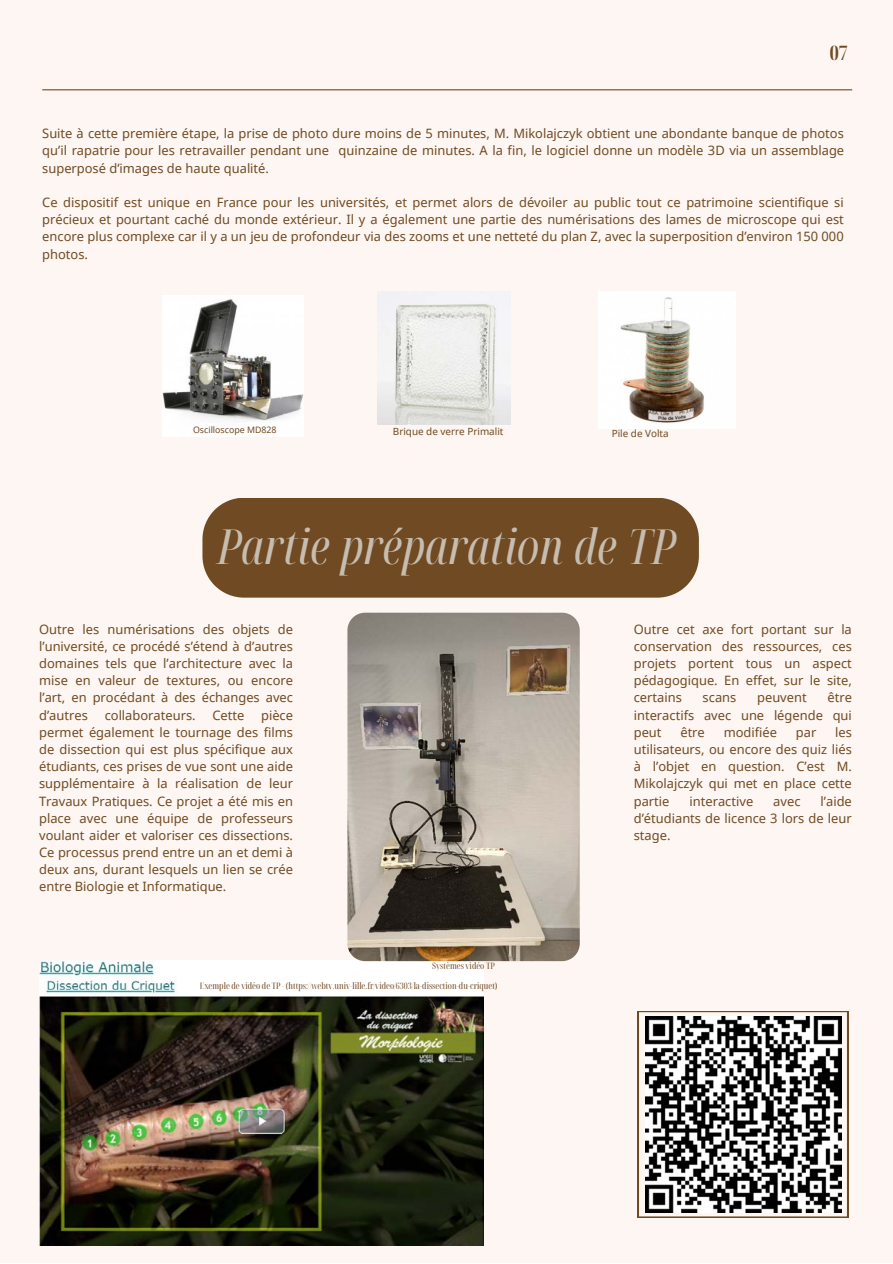
<style>
.page{position:relative;width:893px;height:1264px;background:#fff}
.page>*{position:absolute;margin:0;border:0;box-sizing:border-box;transform-origin:0 0}
.t1{font:italic extra-condensed 48.3px "Noto Serif Display";color:#c6bdb1}
.t2{font:700 extra-condensed 19.95px "Noto Serif Display";color:#704a22}
.t3{font:12.9px/17.2px "Noto Sans";color:#704a22;text-align:justify}
.t4{font:9.9px "Noto Sans";color:#704a22}
.t5{font:extra-condensed 9px "Noto Serif Display";color:#704a22}
.t6{font:8.85px "Noto Sans";color:#704a22}
</style>
<div class="page">
<div style="left:0;top:0;width:892px;height:1262px;background:#fdf6f2"></div>
<hr style="left:42px;top:89px;width:810px;height:1px;background:#704a22">
<div style="left:202px;top:498px;width:496px;height:99px;background:#704a22"></div>
<img style="left:163px;top:295px;width:140px;height:141px">
<img style="left:377px;top:291px;width:133px;height:133px">
<img style="left:39px;top:960px;width:444px;height:285px">
<svg style="left:638px;top:1011px;width:210px;height:206px"></svg>
<img style="left:645px;top:1016px;width:196px;height:196px">
<img style="left:347px;top:612px;width:232px;height:349px;border-radius:18px">
<img style="left:598px;top:291px;width:137px;height:137px">
<p class="t2" style="left:829px;top:38px;width:20px">07</p>
<p class="t3" style="left:42px;top:125px;width:803px">Suite à cette première étape, la prise de photo dure moins de 5 minutes, M. Mikolajczyk obtient une abondante banque de photos qu’il rapatrie pour les retravailler pendant une quinzaine de minutes. A la fin, le logiciel donne un modèle 3D via un assemblage superposé d’images de haute qualité.</p>
<p class="t3" style="left:42px;top:193px;width:803px">Ce dispositif est unique en France pour les universités, et permet alors de dévoiler au public tout ce patrimoine scientifique si précieux et pourtant caché du monde extérieur. Il y a également une partie des numérisations des lames de microscope qui est encore plus complexe car il y a un jeu de profondeur via des zooms et une netteté du plan Z, avec la superposition d’environ 150 000 photos.</p>
<p class="t6" style="left:193px;top:423px;width:85px">Oscilloscope MD828</p>
<p class="t4" style="left:393px;top:424px;width:112px">Brique de verre Primalit</p>
<p class="t4" style="left:611px;top:426px;width:58px">Pile de Volta</p>
<p class="t1" style="left:217px;top:513px;width:460px">Partie préparation de TP</p>
<p class="t3" style="left:39px;top:620px;width:255px">Outre les numérisations des objets de l’université, ce procédé s’étend à d’autres domaines tels que l’architecture avec la mise en valeur de textures, ou encore l’art, en procédant à des échanges avec d’autres</p>
<p class="t3" style="left:39px;top:706px;width:255px;text-indent:222px">pièce permet également le tournage des films de dissection qui est plus spécifique aux étudiants, ces prises de vue sont une aide supplémentaire à la réalisation de leur Travaux Pratiques. Ce projet a été mis en place avec une équipe de professeurs voulant aider et valoriser ces dissections.<br>Ce processus prend entre un an et demi à deux ans, durant lesquels un lien se crée entre Biologie et Informatique.</p>
<p class="t3" style="left:105px;top:706px;width:92px">collaborateurs.</p>
<p class="t3" style="left:212px;top:706px;width:33px">Cette</p>
<p class="t5" style="left:432px;top:959px;width:64px">Systèmes vidéo TP</p>
<p class="t5" style="left:200px;top:979px;width:299px">Exemple de vidéo de TP - (https://webtv.univ-lille.fr/video/6303/la-dissection-du-criquet)</p>
<p class="t3" style="left:633px;top:620px;width:220px">Outre cet axe fort portant sur la conservation des ressources, ces projets portent tous un aspect pédagogique. En effet, sur le site, certains</p>
<p class="t3" style="left:633px;top:688px;width:220px;text-indent:194px">être interactifs avec une légende qui peut</p>
<p class="t3" style="left:702px;top:688px;width:35px">scans</p>
<p class="t3" style="left:757px;top:688px;width:51px">peuvent</p>
<p class="t3" style="left:680px;top:723px;width:26px">être</p>
<p class="t3" style="left:723px;top:723px;width:55px">modifiée</p>
<p class="t3" style="left:795px;top:723px;width:22px">par</p>
<p class="t3" style="left:633px;top:723px;width:220px;text-indent:201px">les utilisateurs, ou encore des quiz liés à l’objet en question. C’est M.<br>Mikolajczyk qui met en place cette partie</p>
<p class="t3" style="left:633px;top:792px;width:219px;text-indent:187px">l’aide d’étudiants de licence 3 lors de leur stage.</p>
<p class="t3" style="left:689px;top:792px;width:65px">interactive</p>
<p class="t3" style="left:773px;top:792px;width:29px">avec</p>
</div>
